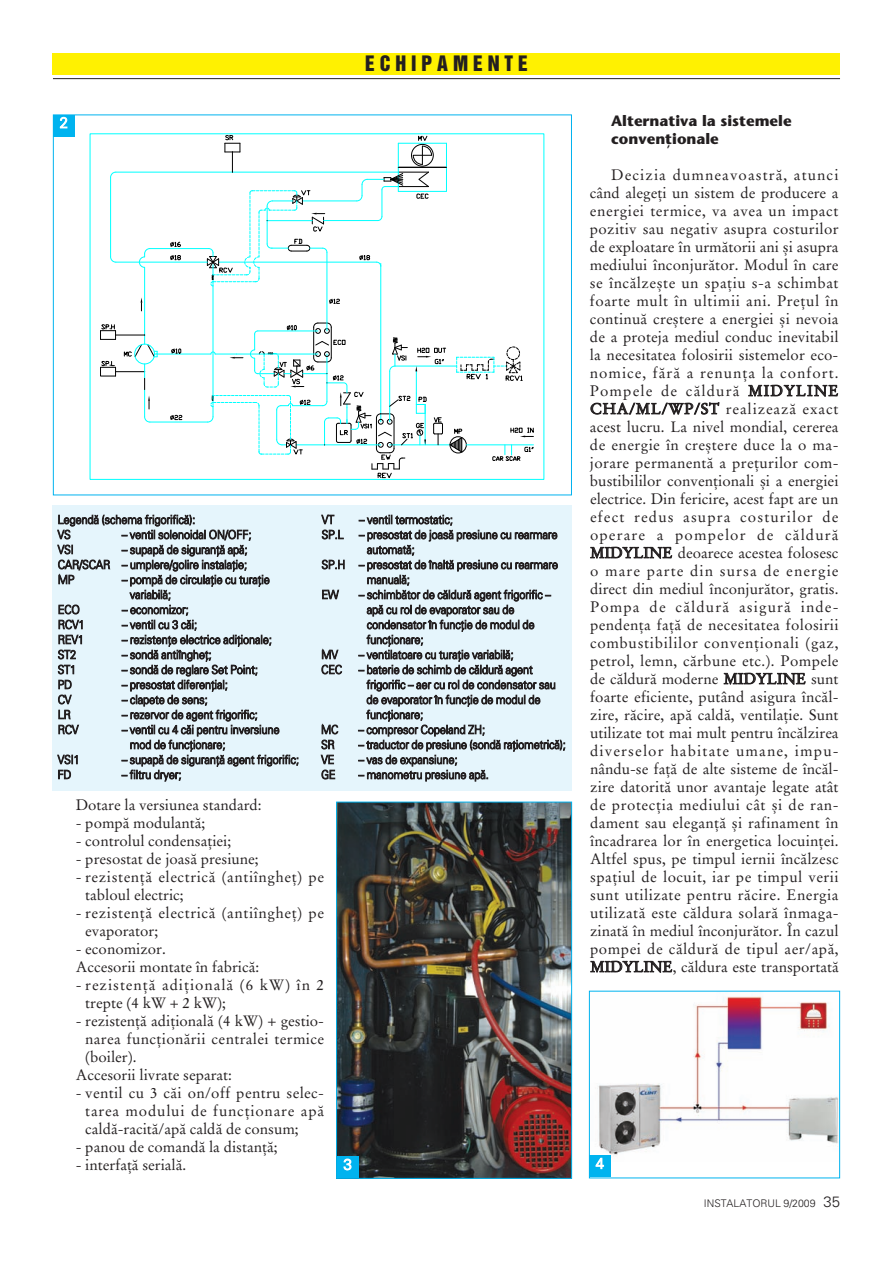
<style>
.page{position:relative;width:893px;height:1263px;background:#fff}
.page>*{position:absolute;margin:0;border:0;box-sizing:border-box;transform-origin:0 0}
.t1{font:19.5px "Inserat";letter-spacing:.25em;color:#231f20}
.t2{font:15px/18px "HS Galant Drepte";color:#231f20;text-align:justify}
.t3{font:15px/18px "HS Galant Drepte";letter-spacing:.04em;color:#231f20}
.t4{font:15px/18px "HS Galant Drepte";letter-spacing:.065em;color:#231f20}
.t5{font:15px/18px "HS Stil Aldine";color:#231f20}
.t6{font:15px "HS Galant Drepte";letter-spacing:.025em;color:#231f20}
.t7{font:15px "HS Unis Albe Drepte";color:#fff}
.t8{font:12px/15px "HS Unis Albe Drepte";color:#231f20;scale:.9 1}
.t9{font:10.5px "HS Unis Albe Drepte";color:#231f20}
.s1{font-size:15px}
</style>
<div class="page">
<hr style="left:53px;top:78px;width:787px;height:1px;background:#231f20">
<div style="left:53px;top:53px;width:787px;height:21px;background:#fff101"></div>
<div style="left:134px;top:344px;width:21px;height:20px;border:1px solid #0ff;border-radius:50%"></div>
<hr style="left:144px;top:267px;width:1px;height:77px;background:#0ff">
<hr style="left:115px;top:335px;width:30px;height:1px;background:#000">
<svg style="left:100px;top:324px;width:16px;height:16px"></svg>
<svg style="left:100px;top:361px;width:16px;height:16px"></svg>
<hr style="left:115px;top:371px;width:30px;height:1px;background:#000">
<hr style="left:380px;top:263px;width:1px;height:159px;background:#0ff">
<svg style="left:141px;top:297px;width:1px;height:14px"></svg>
<hr style="left:219px;top:262px;width:157px;height:1px;background:#0ff">
<hr style="left:116px;top:172px;width:282px;height:1px;background:#0ff">
<hr style="left:110px;top:177px;width:1px;height:80px;background:#0ff">
<hr style="left:116px;top:262px;width:91px;height:1px;background:#0ff">
<svg style="left:110px;top:172px;width:6px;height:6px"></svg>
<svg style="left:110px;top:256px;width:6px;height:7px"></svg>
<hr style="left:150px;top:422px;width:58px;height:1px;background:#0ff">
<hr style="left:213px;top:265px;width:1px;height:152px;background:#0ff">
<svg style="left:139px;top:248px;width:11px;height:20px"></svg>
<hr style="left:302px;top:201px;width:55px;height:1px;background:#0ff">
<svg style="left:225px;top:136px;width:16px;height:37px"></svg>
<hr style="left:150px;top:248px;width:59px;height:1px;background:#0ff">
<svg style="left:144px;top:364px;width:6px;height:59px"></svg>
<hr style="left:323px;top:220px;width:55px;height:1px;background:#0ff">
<hr style="left:326px;top:252px;width:1px;height:79px;background:#0ff">
<hr style="left:157px;top:354px;width:54px;height:1px;background:#0ff">
<svg style="left:356px;top:136px;width:91px;height:85px"></svg>
<svg style="left:124px;top:344px;width:34px;height:14px"></svg>
<svg style="left:170px;top:241px;width:11px;height:6px"></svg>
<svg style="left:170px;top:255px;width:11px;height:5px"></svg>
<svg style="left:359px;top:255px;width:11px;height:5px"></svg>
<svg style="left:329px;top:298px;width:11px;height:6px"></svg>
<svg style="left:171px;top:348px;width:10px;height:6px"></svg>
<svg style="left:170px;top:415px;width:12px;height:5px"></svg>
<svg style="left:207px;top:190px;width:120px;height:96px"></svg>
<svg style="left:207px;top:323px;width:327px;height:154px"></svg>
<div style="left:53px;top:505px;width:519px;height:286px;background:#e5f5fc"></div>
<div style="left:53px;top:115px;width:21px;height:21px;background:#00b3ef"></div>
<img style="left:338px;top:804px;width:232px;height:373px">
<div style="left:336px;top:802px;width:236px;height:377px;border:1px solid #00b3ef"></div>
<img style="left:591px;top:996px;width:247px;height:166px">
<div style="left:589px;top:991px;width:251px;height:187px;border:1px solid #00b3ef"></div>
<div style="left:589px;top:1156px;width:21px;height:21px;background:#00b3ef"></div>
<div style="left:337px;top:1157px;width:21px;height:21px;background:#00b3ef"></div>
<h1 class="t1" style="left:365px;top:55px;width:164px">ECHIPAMENTE</h1>
<p class="t5" style="left:611px;top:113px;width:182px">Alternativa la sistemele convenflionale</p>
<p class="t2" style="left:590px;top:167px;width:250px;text-indent:21px">Decizia dumneavoastræ, atunci când alegefli un sistem de producere a energiei termice, va avea un impact pozitiv sau negativ asupra costurilor de exploatare în urmætorii ani øi asupra mediului înconjurætor. Modul în care se încælzeøte un spafliu s-a schimbat foarte mult în ultimii ani. Preflul în continuæ creøtere a energiei øi nevoia de a proteja mediul conduc inevitabil la necesitatea folosirii sistemelor eco&shy;nomice, færæ a renunfla la confort.<br>Pompele de cælduræ MIDYLINE CHA/ML/WP/ST realizeazæ exact acest lucru. La nivel mondial, cererea de energie în creøtere duce la o ma&shy;jorare permanentæ a preflurilor com&shy;bustibililor convenflionali øi a energiei electrice. Din fericire, acest fapt are un efect redus asupra costurilor de operare a pompelor de cælduræ MIDYLINE deoarece acestea folosesc o mare parte din sursa de energie direct din mediul înconjurætor, gratis.<br>Pompa de cælduræ asiguræ inde&shy;pendenfla faflæ de necesitatea folosirii combustibililor convenflionali (gaz, petrol, lemn, cærbune etc.). Pompele de cælduræ moderne MIDYLINE sunt foarte eficiente, putând asigura încæl&shy;zire, ræcire, apæ caldæ, ventilaflie. Sunt utilizate tot mai mult pentru încælzirea diverselor habitate umane, impu&shy;nându-se faflæ de alte sisteme de încæl&shy;zire datoritæ unor avantaje legate atât de protecflia mediului cât øi de ran&shy;dament sau eleganflæ øi rafinament în încadrarea lor în energetica locuinflei.<br>Altfel spus, pe timpul iernii încælzesc spafliul de locuit, iar pe timpul verii sunt utilizate pentru ræcire. Energia utilizatæ este cældura solaræ înmaga&shy;zinatæ în mediul înconjurætor. În cazul pompei de cælduræ de tipul aer/apæ, MIDYLINE, cældura este transportatæ</p>
<p class="t7" style="left:60px;top:117px;width:10px">2</p>
<p class="t8" style="left:58px;top:513px;width:154px">Legendæ (schema frigorificæ):<br>VS</p>
<p class="t8" style="left:322px;top:513px;width:15px">VT</p>
<p class="t8" style="left:359px;top:513px;width:106px">– ventil termostatic;</p>
<p class="t8" style="left:321px;top:528px;width:26px">SP.L</p>
<p class="t8" style="left:359px;top:528px;width:222px">– presostat de joasæ presiune cu rearmare</p>
<p class="t8" style="left:367px;top:543px;width:54px">automatæ;</p>
<p class="t8" style="left:321px;top:558px;width:264px">SP.H – presostat de înaltæ presiune cu rearmare</p>
<p class="t8" style="left:367px;top:573px;width:49px">manualæ;</p>
<p class="t8" style="left:321px;top:588px;width:21px">EW</p>
<p class="t8" style="left:367px;top:588px;width:206px;text-indent:-8px">– schimbætor de cælduræ agent frigorific – apæ cu rol de evaporator sau de condensator în funcflie de modul de funcflionare;</p>
<p class="t8" style="left:321px;top:648px;width:20px">MV</p>
<p class="t8" style="left:359px;top:648px;width:173px">– ventilatoare cu turaflie variabilæ;</p>
<p class="t8" style="left:321px;top:663px;width:25px">CEC</p>
<p class="t8" style="left:366px;top:663px;width:212px;text-indent:-8px">– baterie de schimb de cælduræ agent frigorific – aer cu rol de condensator sau de evaporator în funcflie de modul de funcflionare;</p>
<p class="t8" style="left:321px;top:723px;width:21px">MC</p>
<p class="t8" style="left:358px;top:723px;width:142px">– compresor Copeland ZH;</p>
<p class="t8" style="left:321px;top:738px;width:17px">SR</p>
<p class="t8" style="left:358px;top:738px;width:232px">– traductor de presiune (sondæ rafliometricæ);</p>
<p class="t8" style="left:321px;top:753px;width:16px">VE</p>
<p class="t8" style="left:358px;top:753px;width:111px">– vas de expansiune;</p>
<p class="t8" style="left:321px;top:768px;width:17px">GE</p>
<p class="t8" style="left:358px;top:768px;width:146px">– manometru presiune apæ.</p>
<p class="t8" style="left:122px;top:528px;width:145px">– ventil solenoidal ON/OFF;</p>
<p class="t8" style="left:58px;top:543px;width:19px">VSI</p>
<p class="t8" style="left:58px;top:543px;width:212px;text-align:justify;text-indent:64px">– supapæ de siguranflæ apæ; CAR/SCAR – umplere/golire instalaflie; MP</p>
<p class="t8" style="left:130px;top:573px;width:157px;text-indent:-8px">– pompæ de circulaflie cu turaflie variabilæ;</p>
<p class="t8" style="left:58px;top:603px;width:26px">ECO</p>
<p class="t8" style="left:122px;top:603px;width:75px">– economizor;</p>
<p class="t8" style="left:58px;top:618px;width:31px">RCV1</p>
<p class="t8" style="left:122px;top:618px;width:85px">– ventil cu 3 cæi;</p>
<p class="t8" style="left:58px;top:633px;width:31px">REV1</p>
<p class="t8" style="left:122px;top:633px;width:168px">– rezistenfle electrice adiflionale;</p>
<p class="t8" style="left:58px;top:648px;width:22px">ST2</p>
<p class="t8" style="left:122px;top:648px;width:101px">– sondæ antiînghefl;</p>
<p class="t8" style="left:58px;top:663px;width:22px">ST1</p>
<p class="t8" style="left:122px;top:663px;width:153px">– sondæ de reglare Set Point;</p>
<p class="t8" style="left:58px;top:678px;width:17px">PD</p>
<p class="t8" style="left:122px;top:678px;width:119px">– presostat diferenflial;</p>
<p class="t8" style="left:58px;top:693px;width:16px">CV</p>
<p class="t8" style="left:122px;top:693px;width:97px">– clapete de sens;</p>
<p class="t8" style="left:58px;top:708px;width:16px">LR</p>
<p class="t8" style="left:122px;top:708px;width:152px">– rezervor de agent frigorific;</p>
<p class="t8" style="left:58px;top:723px;width:25px">RCV</p>
<p class="t8" style="left:130px;top:723px;width:168px;text-indent:-8px">– ventil cu 4 cæi pentru inversiune mod de funcflionare;</p>
<p class="t8" style="left:58px;top:753px;width:26px">VSI1</p>
<p class="t8" style="left:122px;top:753px;width:198px">– supapæ de siguranflæ agent frigorific;</p>
<p class="t8" style="left:58px;top:768px;width:17px">FD</p>
<p class="t8" style="left:122px;top:768px;width:68px">– filtru dryer;</p>
<p class="t2" style="left:76px;top:797px;width:187px">Dotare la versiunea standard:</p>
<p class="t2" style="left:76px;top:815px;width:131px">- pompæ modulantæ;</p>
<p class="t2" style="left:76px;top:833px;width:157px">- controlul condensafliei;</p>
<p class="t2" style="left:76px;top:851px;width:184px">- presostat de joasæ presiune;</p>
<p class="t3" style="left:85px;top:869px;width:240px;text-indent:-9px">- rezistenflæ electricæ (antiînghefl) pe tabloul electric;</p>
<p class="t3" style="left:85px;top:905px;width:240px;text-indent:-9px">- rezistenflæ electricæ (antiînghefl) pe evaporator;</p>
<p class="t2" style="left:76px;top:941px;width:185px">- economizor.<br>Accesorii montate în fabricæ:</p>
<p class="t4" style="left:85px;top:977px;width:240px;text-indent:-9px">- rezistenflæ adiflionalæ (6 kW) în 2 trepte (4 kW + 2 kW);</p>
<p class="t2" style="left:76px;top:1013px;width:250px">- rezistenflæ adiflionalæ (4 kW) + gestio-</p>
<p class="t6" style="left:85px;top:1032px;width:240px">narea funcflionærii centralei termice</p>
<p class="t2" style="left:85px;top:1049px;width:53px">(boiler).</p>
<p class="t2" style="left:76px;top:1067px;width:158px">Accesorii livrate separat:</p>
<p class="t2" style="left:85px;top:1085px;width:240px;text-indent:-9px">- ventil cu 3 cæi on/off pentru selec&shy;tarea modului de funcflionare apæ caldæ-racitæ/apæ caldæ de consum;</p>
<p class="t2" style="left:76px;top:1139px;width:203px">- panou de comandæ la distanflæ;</p>
<p class="t2" style="left:76px;top:1157px;width:112px">- interfaflæ serialæ.</p>
<p class="t7" style="left:343px;top:1159px;width:10px">3</p>
<p class="t7" style="left:595px;top:1158px;width:10px">4</p>
<p class="t9" style="left:703px;top:1199px;width:138px">INSTALATORUL 9/2009 <span class="s1">35</span></p>
</div>
